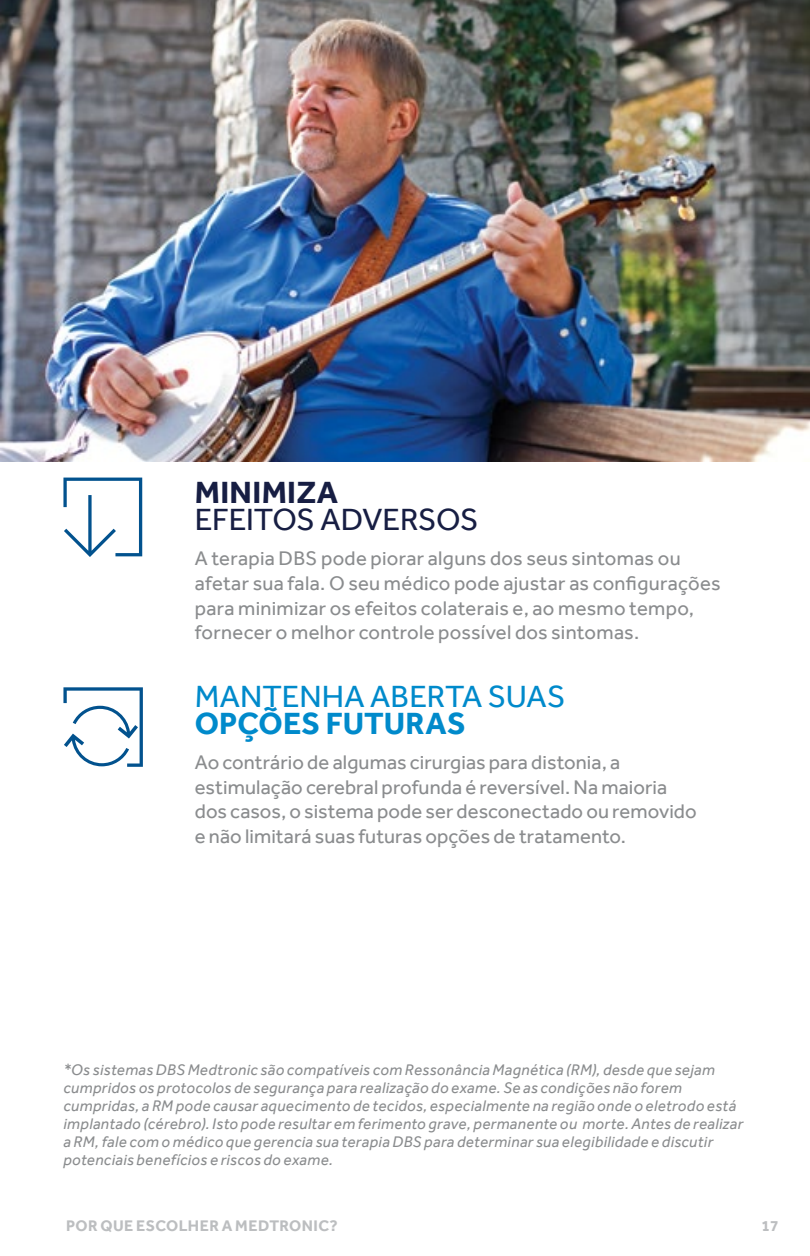
<style>
.page{position:relative;width:810px;height:1256px;background:#fff}
.page>*{position:absolute;margin:0;border:0;box-sizing:border-box;transform-origin:0 0}
.t1{font:31.5px "Effra";color:#008acb}
.t2{font:31.5px "Effra";letter-spacing:-.01em;color:#171e43}
.t3{font:700 31.5px "Effra";letter-spacing:.005em;color:#008acb}
.t4{font:700 31.5px "Effra";letter-spacing:.01em;color:#171e43}
.t5{font:20.25px/24.8px "Effra";letter-spacing:.005em;color:#8a8c8e}
.t6{font:italic 15.75px/18px "Effra";letter-spacing:.02em;color:#8a8c8e}
.t7{font:700 15.75px "Effra";letter-spacing:.025em;color:#bcbec0}
</style>
<div class="page">
<img style="left:0;top:0;width:810px;height:461px">
<svg style="left:63px;top:477px;width:79px;height:80px"></svg>
<svg style="left:63px;top:687px;width:80px;height:80px"></svg>
<h1 class="t4" style="left:195px;top:473px;width:145px">MINIMIZA</h1>
<h1 class="t2" style="left:195px;top:501px;width:285px">EFEITOS ADVERSOS</h1>
<p class="t5" style="left:195px;top:546px;width:527px">A terapia DBS pode piorar alguns dos seus sintomas ou afetar sua fala. O seu médico pode ajustar as configurações para minimizar os efeitos colaterais e, ao mesmo tempo, fornecer o melhor controle possível dos sintomas.</p>
<h1 class="t1" style="left:195px;top:678px;width:372px">MANTENHA ABERTA SUAS</h1>
<h1 class="t3" style="left:195px;top:704px;width:272px">OPÇÕES FUTURAS</h1>
<p class="t5" style="left:195px;top:749px;width:503px">Ao contrário de algumas cirurgias para distonia, a estimulação cerebral profunda é reversível. Na maioria dos casos, o sistema pode ser desconectado ou removido e não limitará suas futuras opções de tratamento.</p>
<p class="t6" style="left:63px;top:1061px;width:681px">*Os sistemas DBS Medtronic são compatíveis com Ressonância Magnética (RM), desde que sejam cumpridos os protocolos de segurança para realização do exame. Se as condições não forem cumpridas, a RM pode causar aquecimento de tecidos, especialmente na região onde o eletrodo está implantado (cérebro). Isto pode resultar em ferimento grave, permanente ou morte. Antes de realizar a RM, fale com o médico que gerencia sua terapia DBS para determinar sua elegibilidade e discutir potenciais benefícios e riscos do exame.</p>
<p class="t7" style="left:66px;top:1216px;width:273px">POR QUE ESCOLHER A MEDTRONIC?</p>
<p class="t7" style="left:761px;top:1216px;width:19px">17</p>
</div>
